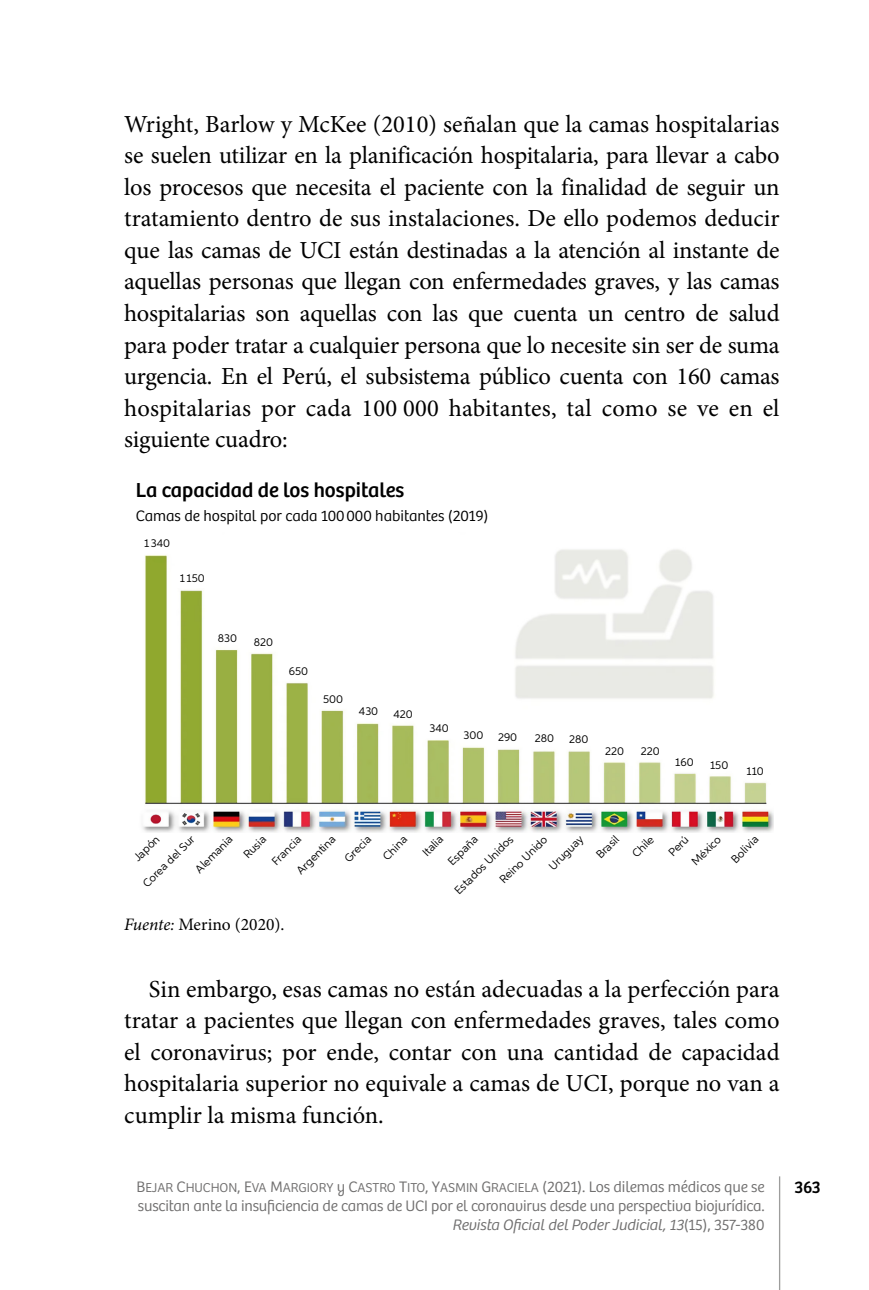
<style>
.page{position:relative;width:869px;height:1290px;background:#fff}
.page>*{position:absolute;margin:0;border:0;box-sizing:border-box;transform-origin:0 0}
.t1{font:24.5px/31.5px "Minion Pro";color:#000;text-align:justify}
.t2{font:21px "Bree";color:#000}
.t3{font:17.5px "Minion Pro";color:#000}
.t4{font:17.5px "Bree";color:#000}
.t5{font:300 15.75px/19.2px "Bree";letter-spacing:-.01em;color:#706f6f;text-align:right}
.t6{font:300 15.75px "Bree";color:#000}
.t7{font:13.47px "Bree Light SC850";letter-spacing:-.005em;color:#706f6f}
.t8{font:11.38px/24.5px "Aspira";color:#000}
.s1{font-style:italic}
.s2{font-size:15.75px}
.s3{font-family:"Bree";font-weight:300;font-size:15.75px}
</style>
<div class="page">
<hr style="left:778px;top:1176px;width:1px;height:114px;background:#9d9d9c">
<img style="left:142px;top:549px;width:631px;height:283px">
<p class="t1" style="left:124px;top:108px;width:656px">Wright, Barlow y McKee (2010) señalan que la camas hospitalarias se suelen utilizar en la planificación hospitalaria, para llevar a cabo los procesos que necesita el paciente con la finalidad de seguir un tratamiento dentro de sus instalaciones. De ello podemos deducir que las camas de UCI están destinadas a la atención al instante de aquellas personas que llegan con enfermedades graves, y las camas hospitalarias son aquellas con las que cuenta un centro de salud para poder tratar a cualquier persona que lo necesite sin ser de suma urgencia. En el Perú, el subsistema público cuenta con 160 camas hospitalarias por cada 100 000 habitantes, tal como se ve en el siguiente cuadro:</p>
<p class="t2" style="left:136px;top:478px;width:270px">La capacidad de los hospitales</p>
<p class="t6" style="left:136px;top:507px;width:354px">Camas de hospital por cada 100 000 habitantes (2019)</p>
<p class="t8" style="left:144px;top:531px;width:28px">1 340</p>
<p class="t8" style="left:180px;top:565px;width:27px">1 150</p>
<p class="t8" style="left:217px;top:626px;width:21px">830</p>
<p class="t8" style="left:253px;top:630px;width:21px">820</p>
<p class="t8" style="left:289px;top:659px;width:21px">650</p>
<p class="t8" style="left:323px;top:687px;width:21px">500</p>
<p class="t8" style="left:359px;top:699px;width:21px">430</p>
<p class="t8" style="left:393px;top:701px;width:21px">420</p>
<p class="t8" style="left:429px;top:716px;width:21px">340</p>
<p class="t8" style="left:463px;top:723px;width:21px">300</p>
<p class="t8" style="left:498px;top:725px;width:21px">290</p>
<p class="t8" style="left:534px;top:726px;width:21px">280</p>
<p class="t8" style="left:569px;top:727px;width:21px">280</p>
<p class="t8" style="left:605px;top:738px;width:20px">220</p>
<p class="t8" style="left:640px;top:739px;width:20px">220</p>
<p class="t8" style="left:675px;top:749px;width:20px">160</p>
<p class="t8" style="left:709px;top:753px;width:20px">150</p>
<p class="t8" style="left:746px;top:759px;width:19px">110</p>
<p class="t8" style="left:289px;top:863px;width:51px;rotate:-45deg">Argentina</p>
<p class="t8" style="left:337px;top:851px;width:34px;rotate:-45deg">Grecia</p>
<p class="t8" style="left:376px;top:849px;width:31px;rotate:-45deg">China</p>
<p class="t8" style="left:423px;top:837px;width:38px;text-indent:-12px;rotate:-45deg">Italia<br>España</p>
<p class="t8" style="left:492px;top:872px;width:64px;rotate:-45deg">Reino Unido</p>
<p class="t8" style="left:541px;top:859px;width:45px;rotate:-45deg">Uruguay</p>
<p class="t8" style="left:607px;top:829px;width:27px;text-indent:-26px;rotate:-45deg">Brasil<br>Chile</p>
<p class="t8" style="left:668px;top:838px;width:38px;line-height:22.9px;text-indent:-10px;rotate:-45deg">Perú<br>México</p>
<p class="t8" style="left:723px;top:852px;width:35px;rotate:-45deg">Bolivia</p>
<p class="t8" style="left:136px;top:876px;width:70px;rotate:-45deg">Corea del Sur</p>
<p class="t3" style="left:124px;top:913px;width:162px"><span class="s1">Fuente:</span> Merino (2020).</p>
<p class="t8" style="left:447px;top:883px;width:79px;rotate:-45deg">Estados Unidos</p>
<p class="t8" style="left:188px;top:862px;width:49px;rotate:-45deg">Alemania</p>
<p class="t8" style="left:236px;top:847px;width:28px;rotate:-45deg">Rusia</p>
<p class="t8" style="left:265px;top:854px;width:38px;rotate:-45deg">Francia</p>
<p class="t8" style="left:127px;top:851px;width:33px;rotate:-45deg">Japón</p>
<p class="t1" style="left:124px;top:973px;width:656px;text-indent:25px">Sin embargo, esas camas no están adecuadas a la perfección para tratar a pacientes que llegan con enfermedades graves, tales como el coronavirus; por ende, contar con una cantidad de capacidad hospitalaria superior no equivale a camas de UCI, porque no van a cumplir la misma función.</p>
<p class="t7" style="left:136px;top:1179px;width:629px"><span class="s2">B</span>EJAR <span class="s2">C</span>HUCHON<span class="s2">, E</span>VA <span class="s2">M</span>ARGIORY <span class="s3">y</span> <span class="s2">C</span>ASTRO <span class="s2">T</span>ITO<span class="s2">, Y</span>ASM IN <span class="s2">G</span>RACIELA <span class="s2">(2021).</span> <span class="s3">Los dilemas médicos que se</span></p>
<p class="t4" style="left:794px;top:1177px;width:28px">363</p>
<p class="t5" style="left:138px;top:1196px;width:628px">suscitan ante la insuficiencia de camas de UCI por el coronavirus desde una perspectiva biojurídica.<br><span class="s1">Revista Oficial del Poder Judicial, 13</span>(15), 357-380</p>
</div>
